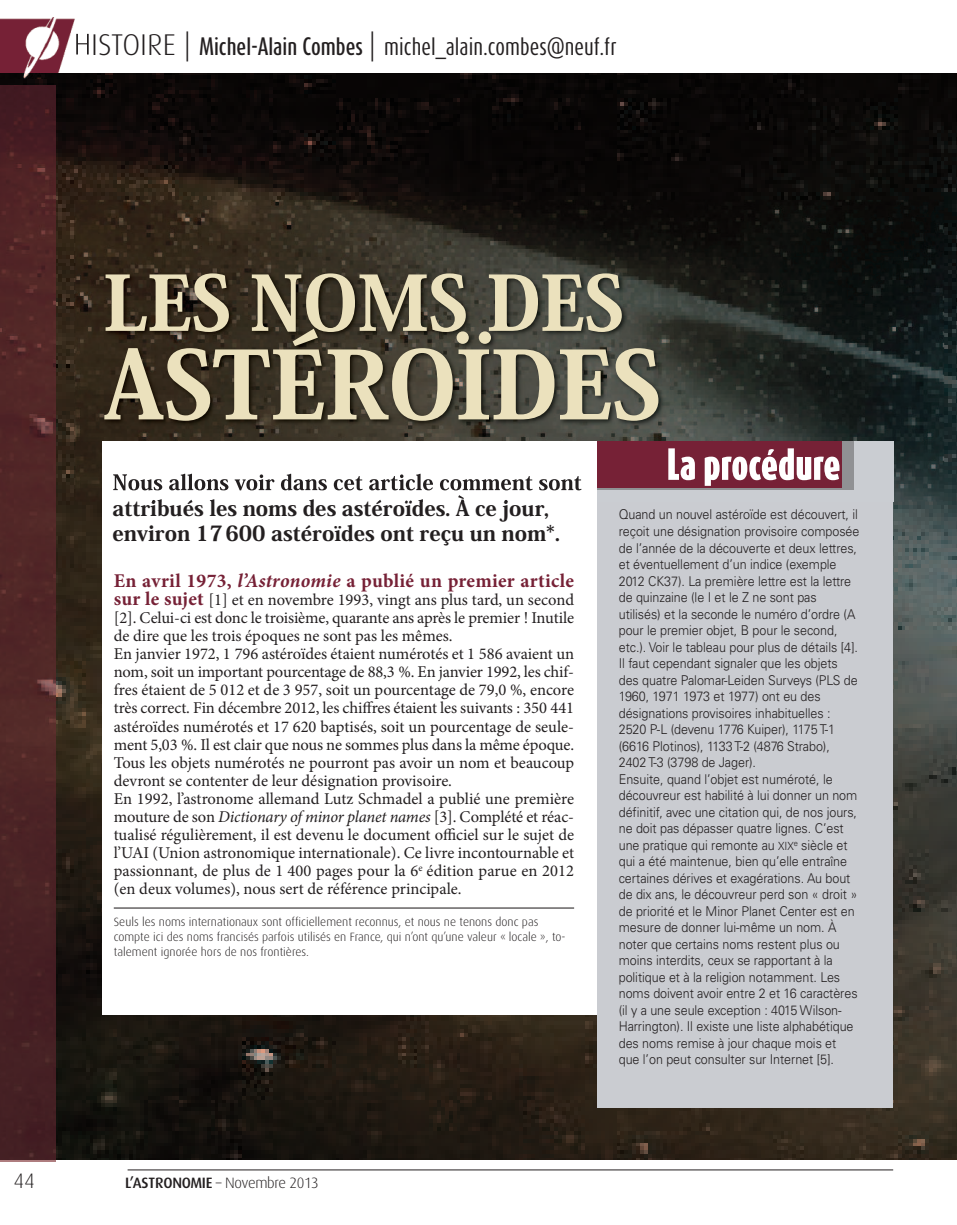
<style>
.page{position:relative;width:957px;height:1225px;background:#fff}
.page>*{position:absolute;margin:0;border:0;box-sizing:border-box;transform-origin:0 0}
.t1{font:800 93px "Koz Min Pr 6 N";letter-spacing:-.01em;color:#ebe1bd}
.t2{font:800 75px "Koz Min Pr 6 N";letter-spacing:-.01em;color:#ebe1bd}
.t3{font:800 21px/25.5px "Koz Min Pr 6 N";color:#231f20}
.t4{font:21px "Dax Compact";color:#231f20}
.t5{font:300 21px "Dax";color:#231f20}
.t6{font:700 19.5px "Minion Pro";letter-spacing:.015em;color:#762136}
.t7{font:16.5px/18px "Minion Pro";letter-spacing:-.005em;color:#231f20}
.t8{font:300 15px "Dax";letter-spacing:-.025em;color:#231f20}
.t9{font:300 13.5px/16.5px "Univers";letter-spacing:-.005em;color:#231f20;scale:.93 1}
.t10{font:300 12px/15px "Dax";color:#231f20}
.s1{font-family:"Dax";font-weight:300;font-size:30px}
.s2{font-weight:500}
.s3{font-style:italic}
.s4{font-weight:700;font-size:19.5px;color:#762136}
.s5{font-size:11.25px}
</style>
<div class="page">
<img style="left:0;top:73px;width:957px;height:1086px">
<div style="left:597px;top:441px;width:296px;height:667px;background:#caccd1"></div>
<hr style="left:0;top:1159px;width:55px;height:2px;background:#ae7d7f">
<img style="left:0;top:85px;width:55px;height:1074px">
<hr style="left:128px;top:1169px;width:765px;height:1px;background:#231f20">
<img style="left:0;top:17px;width:92px;height:62px">
<img style="left:76px;top:33px;width:13px;height:22px">
<div style="left:102px;top:441px;width:494px;height:573px;background:#fff"></div>
<hr style="left:114px;top:907px;width:460px;height:1px;background:#231f20">
<img style="left:75px;top:200px;width:869px;height:301px">
<img style="left:102px;top:441px;width:791px;height:60px">
<svg style="left:596px;top:487px;width:1px;height:14px"></svg>
<img style="left:668px;top:448px;width:171px;height:38px">
<img style="left:113px;top:474px;width:115px;height:16px">
<img style="left:127px;top:499px;width:100px;height:2px">
<h3 class="t4" style="left:74px;top:37px;width:544px"><span class="s1">HISTOIRE |</span> <span class="s2">Michel-Alain Combes</span> <span class="s1">|</span> michel_alain.combes@neuf.fr</h3>
<h2 class="t2" style="left:103px;top:261px;width:522px">les noms des</h2>
<h1 class="t1" style="left:103px;top:333px;width:560px">astéroïdes</h1>
<h3 class="t3" style="left:113px;top:495px;width:449px">attribués les noms des astéroïdes. À ce jour, environ 17600 astéroïdes ont reçu un nom*.</h3>
<h3 class="t6" style="left:114px;top:574px;width:462px">En avril 1973, <span class="s3">l’Astronomie</span> a publié un premier article</h3>
<p class="t7" style="left:114px;top:592px;width:462px"><span class="s4">sur le sujet</span> [1] et en novembre 1993, vingt ans plus tard, un second [2]. Celui-ci est donc le troisième, quarante ans après le premier ! Inutile de dire que les trois époques ne sont pas les mêmes.<br>En janvier 1972, 1 796 astéroïdes étaient numérotés et 1 586 avaient un nom, soit un important pourcentage de 88,3 %. En janvier 1992, les chif&shy;fres étaient de 5 012 et de 3 957, soit un pourcentage de 79,0 %, encore très correct. Fin décembre 2012, les chiffres étaient les suivants : 350 441 astéroïdes numérotés et 17 620 baptisés, soit un pourcentage de seule&shy;ment 5,03 %. Il est clair que nous ne sommes plus dans la même époque.<br>Tous les objets numérotés ne pourront pas avoir un nom et beaucoup devront se contenter de leur désignation provisoire.<br>En 1992, l’astronome allemand Lutz Schmadel a publié une première mouture de son <span class="s3">Dictionary of minor planet names</span> [3]. Complété et réac&shy;tualisé régulièrement, il est devenu le document officiel sur le sujet de l’UAI (Union astronomique internationale). Ce livre incontournable et passionnant, de plus de 1 400 pages pour la 6<sup>e</sup> édition parue en 2012 (en deux volumes), nous sert de référence principale.</p>
<p class="t10" style="left:114px;top:915px;width:453px">Seuls les noms internationaux sont officiellement reconnus, et nous ne tenons donc pas compte ici des noms francisés parfois utilisés en France, qui n’ont qu’une valeur « locale », to&shy;talement ignorée hors de nos frontières.</p>
<h3 class="t5" style="left:14px;top:1173px;width:23px">44</h3>
<p class="t8" style="left:125px;top:1177px;width:195px"><span class="s2">L’ASTRONOMIE</span> – Novembre 2013</p>
<p class="t9" style="left:619px;top:507px;width:260px">Quand un nouvel astéroïde est découvert, il reçoit une désignation provisoire composée de l’année de la découverte et deux lettres, et éventuellement d’un indice (exemple 2012 CK37). La première lettre est la lettre de quinzaine (le I et le Z ne sont pas utilisés) et la seconde le numéro d’ordre (A pour le premier objet, B pour le second, etc.). Voir le tableau pour plus de détails [4].<br>Il faut cependant signaler que les objets des quatre Palomar-Leiden Surveys (PLS de 1960, 1971 1973 et 1977) ont eu des désignations provisoires inhabituelles :<br>2520 P-L (devenu 1776 Kuiper), 1175 T-1 (6616 Plotinos), 1133 T-2 (4876 Strabo), 2402 T-3 (3798 de Jager).<br>Ensuite, quand l’objet est numéroté, le découvreur est habilité à lui donner un nom définitif, avec une citation qui, de nos jours, ne doit pas dépasser quatre lignes. C’est une pratique qui remonte au <span class="s5">XIX</span><sup>e</sup> siècle et qui a été maintenue, bien qu’elle entraîne certaines dérives et exagérations. Au bout de dix ans, le découvreur perd son « droit » de priorité et le Minor Planet Center est en mesure de donner lui-même un nom. À noter que certains noms restent plus ou moins interdits, ceux se rapportant à la politique et à la religion notamment. Les noms doivent avoir entre 2 et 16 caractères (il y a une seule exception : 4015 Wilson-Harrington). Il existe une liste alphabétique des noms remise à jour chaque mois et que l’on peut consulter sur Internet [5].</p>
</div>
